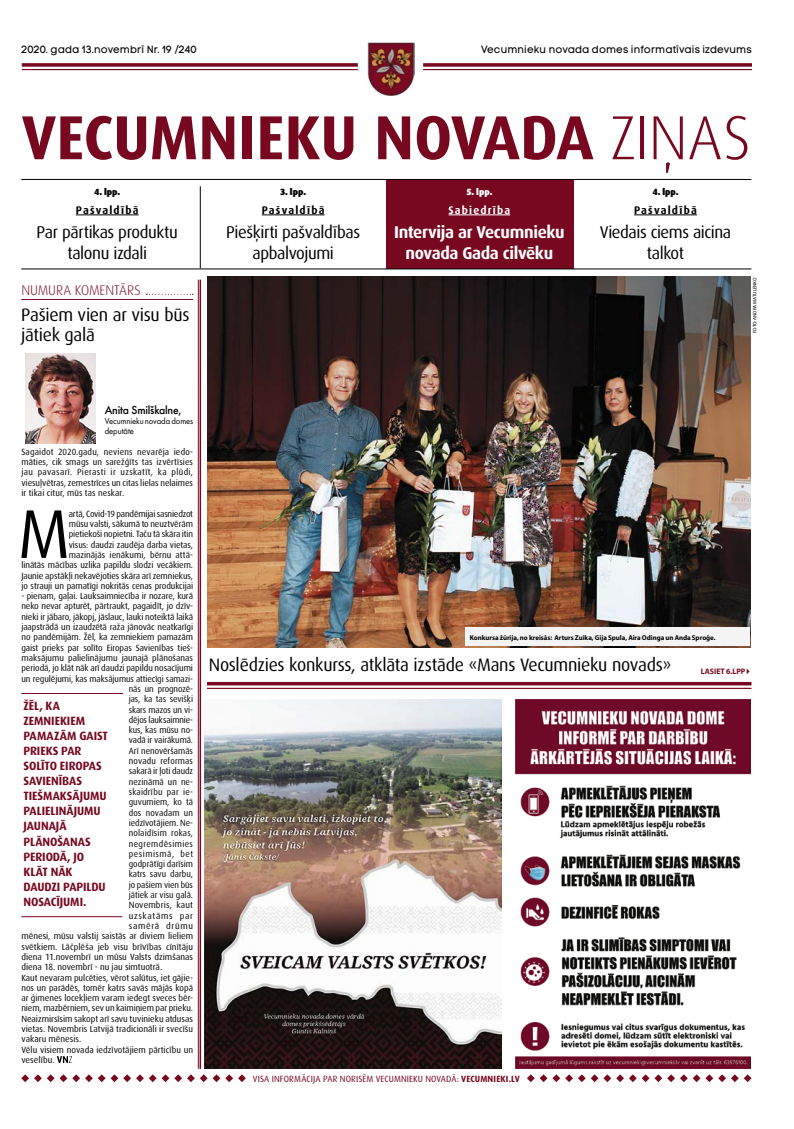
<style>
.page{position:relative;width:794px;height:1129px;background:#fff}
.page>*{position:absolute;margin:0;border:0;box-sizing:border-box;transform-origin:0 0}
.t1{font:68.9px "Dax Pro";color:#000}
.t2{font:700 62.2px "Dax Pro";letter-spacing:-.005em;color:#770820}
.t3{font:18px/20.6px "Dax Pro";letter-spacing:-.015em;color:#000}
.t4{font:17px/20.6px "Dax Pro";letter-spacing:-.025em;color:#000;text-align:center}
.t5{font:700 17px/20.6px "Dax Pro";letter-spacing:-.02em;color:#fff;text-align:center}
.t6{font:300 14px "Dax Pro";letter-spacing:-.005em;color:#770820}
.t7{font:700 12px/15px "Dax Pro";letter-spacing:-.005em;color:#770820}
.t8{font:500 12px "Futura PT";letter-spacing:-.015em;color:#000}
.t9{font:700 11px "Dax Pro";letter-spacing:.105em;color:#000}
.t10{font:700 11px "Dax Pro";letter-spacing:.105em;color:#fff}
.t11{font:10.5px "Code Pro LC";letter-spacing:.01em;color:#000}
.t12{font:9px/10.3px "Dax Pro";letter-spacing:-.005em;color:#000;text-align:right}
.t13{font:9px "Dax Pro";letter-spacing:-.005em;color:#000;scale:.95 1}
.t14{font:9px/10.3px "Dax Pro";letter-spacing:-.005em;color:#000;text-align:justify;scale:.96 1}
.t15{font:9px "Dax Pro";letter-spacing:.01em;color:#770820}
.t16{font:9px "Dax Pro";letter-spacing:.02em;color:#000;scale:.95 1}
.t17{font:9px/10.3px "Futura PT";letter-spacing:-.01em;color:#000;scale:.96 1}
.t18{font:9px "Dax Pro";letter-spacing:.075em;color:#000}
.t19{font:900 9px "Dax Pro";color:#000}
.t20{font:9px "Dax Pro";letter-spacing:.045em;color:#000;scale:.95 1}
.t21{font:9px "Dax Pro";letter-spacing:.02em;color:#000}
.t22{font:9px "Dax Pro";letter-spacing:.065em;color:#000;scale:.95 1}
.t23{font:9px "Dax Pro";letter-spacing:.015em;color:#000;scale:.95 1}
.t24{font:900 9px "Dax Pro";color:#fff}
.t25{font:700 8px "Myriad Pro";letter-spacing:-.005em;color:#770820}
.t26{font:700 7px "Myriad Pro";color:#000}
.t27{font:5px "Myriad Pro";letter-spacing:-.005em;color:#000}
.s1{font-weight:300}
.s2{font-weight:700}
</style>
<div class="page">
<svg style="left:57px;top:1056px;width:15px;height:6px"></svg>
<div style="left:387px;top:179px;width:187px;height:89px;background:#770820"></div>
<hr style="left:21px;top:179px;width:730px;height:1px;background:#000">
<hr style="left:21px;top:268px;width:730px;height:1px;background:#000">
<hr style="left:200px;top:186px;width:1px;height:82px;background:#000">
<svg style="left:22px;top:63px;width:336px;height:4px"></svg>
<hr style="left:22px;top:69px;width:336px;height:1px;background:#770820">
<svg style="left:423px;top:63px;width:329px;height:4px"></svg>
<hr style="left:423px;top:69px;width:329px;height:1px;background:#770820">
<img style="left:367px;top:43px;width:47px;height:53px">
<hr style="left:200px;top:279px;width:1px;height:789px;background:#770820">
<hr style="left:198px;top:279px;width:1px;height:789px;background:#770820">
<svg style="left:746px;top:668px;width:3px;height:6px"></svg>
<hr style="left:21px;top:299px;width:172px;height:1px;background:#770820">
<svg style="left:146px;top:294px;width:47px;height:1px"></svg>
<hr style="left:634px;top:214px;width:63px;height:1px;background:#000">
<hr style="left:448px;top:214px;width:62px;height:1px;background:#fff">
<hr style="left:262px;top:214px;width:62px;height:1px;background:#000">
<hr style="left:76px;top:214px;width:63px;height:1px;background:#000">
<svg style="left:21px;top:1074px;width:225px;height:7px"></svg>
<svg style="left:527px;top:1074px;width:224px;height:7px"></svg>
<svg style="left:207px;top:681px;width:544px;height:4px;fill:#770820"></svg>
<hr style="left:207px;top:687px;width:544px;height:1px;background:#770820">
<img style="left:26px;top:354px;width:70px;height:89px">
<img style="left:208px;top:276px;width:543px;height:371px">
<hr style="left:21px;top:916px;width:101px;height:1px;background:#770820">
<hr style="left:21px;top:693px;width:102px;height:1px;background:#770820">
<div style="left:465px;top:627px;width:285px;height:18px;background:#f4f4f4"></div>
<img style="left:204px;top:699px;width:297px;height:369px">
<img style="left:515px;top:699px;width:236px;height:369px">
<p class="t11" style="left:21px;top:43px;width:177px">2020. gada 13.novembrī Nr. 19 /240</p>
<p class="t11" style="left:481px;top:43px;width:272px">Vecumnieku novada domes informatīvais izdevums</p>
<h2 class="t2" style="left:22px;top:97px;width:731px">VECUMNIEKU NOVADA <span class="s1">ZIŅAS</span></h2>
<p class="t19" style="left:94px;top:186px;width:28px">4. lpp.</p>
<p class="t9" style="left:76px;top:203px;width:64px">Pašvaldībā</p>
<h3 class="t4" style="left:36px;top:221px;width:143px">Par pārtikas produktu talonu izdali</h3>
<h3 class="t6" style="left:21px;top:281px;width:121px">NUMURA KOMENTĀRS</h3>
<h3 class="t3" style="left:21px;top:303px;width:170px">Pašiem vien ar visu būs jātiek galā</h3>
<p class="t19" style="left:280px;top:186px;width:28px">3. lpp.</p>
<p class="t9" style="left:262px;top:203px;width:64px">Pašvaldībā</p>
<h3 class="t4" style="left:226px;top:221px;width:135px">Piešķirti pašvaldības apbalvojumi</h3>
<p class="t24" style="left:466px;top:186px;width:28px">5. lpp.</p>
<p class="t10" style="left:448px;top:203px;width:63px">Sabiedrība</p>
<h3 class="t5" style="left:394px;top:221px;width:172px">Intervija ar Vecumnieku novada Gada cilvēku</h3>
<p class="t19" style="left:652px;top:186px;width:28px">4. lpp.</p>
<p class="t9" style="left:634px;top:203px;width:64px">Pašvaldībā</p>
<h3 class="t4" style="left:600px;top:221px;width:133px">Viedais ciems aicina talkot</h3>
<p class="t27" style="left:752px;top:333px;width:57px;rotate:-90deg">FOTO: ANDRA MATULENKO</p>
<h3 class="t8" style="left:105px;top:402px;width:79px">Anita Smilškalne,</h3>
<p class="t17" style="left:105px;top:415px;width:94px">Vecumnieku novada domes deputāte</p>
<p class="t14" style="left:21px;top:446px;width:180px">Sagaidot 2020.gadu, neviens nevarēja iedo&shy;māties, cik smags un sarežģīts tas izvērtīsies jau pavasarī. Pierasti ir uzskatīt, ka plūdi, viesuļvētras, zemestrīces un citas lielas nelaimes ir tikai citur, mūs tas neskar.</p>
<h1 class="t1" style="left:18px;top:488px;width:54px">M</h1>
<p class="t12" style="left:21px;top:508px;width:173px">artā, Covid-19 pandēmijai sasniedzot<br>mūsu valsti, sākumā to neuztvērām<br>pietiekoši nopietni. Taču tā skāra itin<br>visus: daudzi zaudēja darba vietas,<br>mazinājās ienākumi, bērnu attā-<br>linātās mācības uzlika papildu slodzi vecākiem.<br>Jaunie apstākļi nekavējoties skāra arī zemniekus, jo strauji un pamatīgi nokritās cenas produkcijai</p>
<p class="t12" style="left:21px;top:590px;width:173px">- pienam, gaļai. Lauksaimniecība ir nozare, kurā</p>
<p class="t12" style="left:21px;top:600px;width:173px">neko nevar apturēt, pārtraukt, pagaidīt, jo dzīv-</p>
<p class="t12" style="left:21px;top:611px;width:173px">nieki ir jābaro, jākopj, jāslauc, lauki noteiktā laikā</p>
<p class="t12" style="left:21px;top:621px;width:173px">jaapstrādā un izaudzētā raža jānovāc neatkarīgi</p>
<p class="t12" style="left:21px;top:631px;width:173px">no pandēmijām. Žēl, ka zemniekiem pamazām</p>
<p class="t12" style="left:21px;top:642px;width:173px">gaist prieks par solīto Eiropas Savienības tieš-</p>
<p class="t12" style="left:21px;top:652px;width:173px">maksājumu palielinājumu jaunajā plānošanas</p>
<p class="t12" style="left:21px;top:662px;width:173px">periodā, jo klāt nāk arī daudzi papildu nosacījumi</p>
<p class="t12" style="left:21px;top:673px;width:173px">un regulējumi, kas maksājumus attiecīgi samazi-</p>
<p class="t13" style="left:129px;top:682px;width:69px">nās un prognozē-</p>
<p class="t13" style="left:129px;top:693px;width:69px">jas, ka tas sevišķi</p>
<p class="t13" style="left:129px;top:703px;width:69px">skars mazos un vi-</p>
<p class="t13" style="left:129px;top:713px;width:69px">dējos lauksaimnie-</p>
<p class="t13" style="left:129px;top:724px;width:69px">kus, kas mūsu no-</p>
<p class="t13" style="left:129px;top:734px;width:69px">vadā ir vairākumā.</p>
<p class="t13" style="left:129px;top:744px;width:69px">Arī nenovēršamās</p>
<p class="t16" style="left:129px;top:754px;width:69px">novadu reformas</p>
<p class="t13" style="left:129px;top:765px;width:69px">sakarā ir ļoti daudz</p>
<p class="t13" style="left:129px;top:775px;width:69px">nezināmā un ne-</p>
<p class="t16" style="left:129px;top:785px;width:69px">skaidrību par ie-</p>
<p class="t13" style="left:129px;top:796px;width:69px">guvumiem, ko tā</p>
<p class="t23" style="left:129px;top:806px;width:69px">dos novadam un</p>
<p class="t13" style="left:129px;top:816px;width:69px">iedzīvotājiem. Ne-</p>
<p class="t16" style="left:129px;top:827px;width:69px">nolaidīsim rokas,</p>
<p class="t20" style="left:129px;top:837px;width:69px">negremdēsimies</p>
<p class="t22" style="left:129px;top:847px;width:69px">pesimismā, bet</p>
<p class="t13" style="left:129px;top:857px;width:69px">godprātīgi darīsim</p>
<p class="t13" style="left:129px;top:868px;width:69px">katrs savu darbu,</p>
<p class="t13" style="left:129px;top:878px;width:69px">jo pašiem vien būs</p>
<p class="t13" style="left:129px;top:888px;width:69px">jātiek ar visu galā.</p>
<p class="t21" style="left:129px;top:899px;width:66px">Novembris, kaut</p>
<p class="t18" style="left:129px;top:909px;width:66px">uzskatāms par</p>
<p class="t18" style="left:129px;top:919px;width:66px">samērā drūmu</p>
<p class="t12" style="left:21px;top:930px;width:173px">mēnesi, mūsu valstij saistās ar diviem lieliem</p>
<p class="t12" style="left:21px;top:940px;width:173px">svētkiem. Lāčplēša jeb visu brīvības cīnītāju</p>
<p class="t12" style="left:21px;top:951px;width:173px">diena 11.novembrī un mūsu Valsts dzimšanas</p>
<p class="t12" style="left:21px;top:961px;width:142px">diena 18. novembrī - nu jau simtuotrā.</p>
<p class="t12" style="left:21px;top:971px;width:173px">Kaut nevaram pulcēties, vērot salūtus, iet gājie-</p>
<p class="t12" style="left:21px;top:982px;width:173px">nos un parādēs, tomēr katrs savās mājās kopā</p>
<p class="t12" style="left:21px;top:992px;width:173px">ar ģimenes locekļiem varam iedegt sveces bēr-</p>
<p class="t12" style="left:21px;top:1002px;width:173px">niem, mazbērniem, sev un kaimiņiem par prieku.</p>
<p class="t12" style="left:21px;top:1012px;width:173px">Neaizmirsīsim sakopt arī savu tuvinieku atdusas</p>
<p class="t12" style="left:21px;top:1023px;width:173px">vietas. Novembris Latvijā tradicionāli ir svecīšu</p>
<p class="t12" style="left:21px;top:1033px;width:61px">vakaru mēnesis.</p>
<p class="t12" style="left:21px;top:1043px;width:173px">Vēlu visiem novada iedzīvotājiem pārticību un</p>
<p class="t12" style="left:21px;top:1054px;width:35px">veselību.</p>
<h3 class="t7" style="left:24px;top:698px;width:86px">ŽĒL, KA<br>ZEMNIEKIEM<br>PAMAZĀM GAIST<br>PRIEKS PAR<br>SOLĪTO EIROPAS<br>SAVIENĪBAS<br>TIEŠMAKSĀJUMU<br>PALIELINĀJUMU<br>JAUNAJĀ<br>PLĀNOŠANAS<br>PERIODĀ, JO<br>KLĀT NĀK<br>DAUDZI PAPILDU<br>NOSACĪJUMI.</h3>
<p class="t26" style="left:470px;top:633px;width:247px">Konkursa žūrija, no kreisās: Arturs Zuika, Gija Spula, Aira Odinga un Anda Sproģe.</p>
<h3 class="t3" style="left:209px;top:654px;width:464px">Noslēdzies konkurss, atklāta izstāde «Mans Vecumnieku novads»</h3>
<p class="t25" style="left:701px;top:666px;width:46px">LASIET 6.LPP</p>
<p class="t15" style="left:253px;top:1072px;width:268px">VISA INFORMĀCIJA PAR NORISĒM VECUMNIEKU NOVADĀ: <span class="s2">VECUMNIEKI.LV</span></p>
</div>
